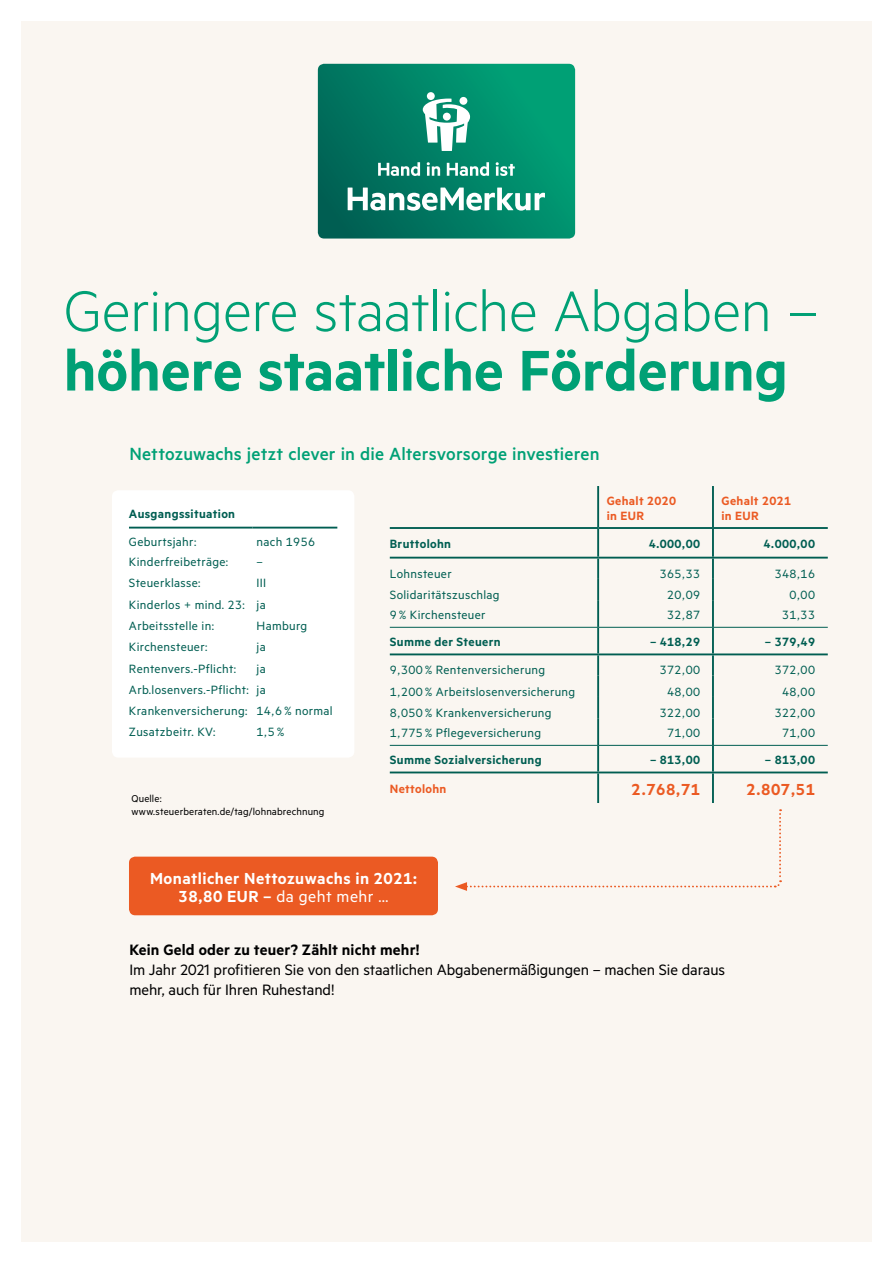
<style>
.page{position:relative;width:893px;height:1263px;background:#fff}
.page>*{position:absolute;margin:0;border:0;box-sizing:border-box;transform-origin:0 0}
.t1{font:300 64.5px "Metric Alt";letter-spacing:-.005em;color:#00a075}
.t2{font:600 64.5px "Metric Alt";color:#00a075}
.t3{font:500 19.8px "Metric Alt";letter-spacing:.01em;color:#00a075}
.t4{font:600 18px/18px "Metric Alt";letter-spacing:.025em;color:#fff;text-align:center}
.t5{font:600 18px "Metric Alt";letter-spacing:.025em;color:#eb5a23}
.t6{font:16.95px/19.8px "Metric Alt";letter-spacing:-.005em;color:#000}
.t7{font:600 16.95px "Metric Alt";letter-spacing:.01em;color:#000}
.t8{font:13.5px/21.3px "Metric Alt";letter-spacing:.025em;color:#005e52;text-align:justify}
.t9{font:600 13.5px "Metric Alt";letter-spacing:.025em;color:#005e52}
.t10{font:600 13.5px/14.9px "Metric Alt";letter-spacing:.025em;color:#eb5a23}
.t11{font:11.25px/12.8px "Metric Alt";letter-spacing:.01em;color:#000}
.s1{font-weight:400}
</style>
<div class="page">
<div style="left:21px;top:21px;width:851px;height:1221px;background:#faf6f1"></div>
<div style="left:112px;top:490px;width:242px;height:268px;background:#fff;border-radius:6px"></div>
<hr style="left:597px;top:529px;width:2px;height:28px;background:#005e52">
<hr style="left:712px;top:529px;width:2px;height:28px;background:#005e52">
<hr style="left:597px;top:559px;width:2px;height:20px;background:#005e52">
<hr style="left:712px;top:559px;width:2px;height:20px;background:#005e52">
<hr style="left:597px;top:579px;width:2px;height:21px;background:#005e52">
<hr style="left:712px;top:579px;width:2px;height:21px;background:#005e52">
<hr style="left:597px;top:600px;width:2px;height:27px;background:#005e52">
<hr style="left:712px;top:600px;width:2px;height:27px;background:#005e52">
<hr style="left:597px;top:628px;width:2px;height:25px;background:#005e52">
<hr style="left:712px;top:628px;width:2px;height:25px;background:#005e52">
<hr style="left:597px;top:655px;width:2px;height:21px;background:#005e52">
<hr style="left:712px;top:655px;width:2px;height:21px;background:#005e52">
<hr style="left:597px;top:676px;width:2px;height:21px;background:#005e52">
<hr style="left:712px;top:676px;width:2px;height:21px;background:#005e52">
<hr style="left:597px;top:697px;width:2px;height:21px;background:#005e52">
<hr style="left:712px;top:697px;width:2px;height:21px;background:#005e52">
<hr style="left:597px;top:718px;width:2px;height:27px;background:#005e52">
<hr style="left:712px;top:718px;width:2px;height:27px;background:#005e52">
<hr style="left:597px;top:746px;width:2px;height:25px;background:#005e52">
<hr style="left:712px;top:746px;width:2px;height:25px;background:#005e52">
<hr style="left:597px;top:773px;width:2px;height:30px;background:#005e52">
<hr style="left:712px;top:773px;width:2px;height:30px;background:#005e52">
<hr style="left:390px;top:771px;width:208px;height:2px;background:#005e52">
<hr style="left:598px;top:771px;width:115px;height:2px;background:#005e52">
<hr style="left:713px;top:771px;width:115px;height:2px;background:#005e52">
<hr style="left:597px;top:486px;width:2px;height:41px;background:#005e52">
<hr style="left:712px;top:486px;width:2px;height:41px;background:#005e52">
<hr style="left:390px;top:557px;width:208px;height:2px;background:#005e52">
<hr style="left:598px;top:557px;width:115px;height:2px;background:#005e52">
<hr style="left:713px;top:557px;width:115px;height:2px;background:#005e52">
<hr style="left:390px;top:653px;width:208px;height:2px;background:#005e52">
<hr style="left:598px;top:653px;width:115px;height:2px;background:#005e52">
<hr style="left:713px;top:653px;width:115px;height:2px;background:#005e52">
<hr style="left:390px;top:627px;width:208px;height:1px;background:#005e52">
<hr style="left:598px;top:627px;width:115px;height:1px;background:#005e52">
<hr style="left:713px;top:627px;width:115px;height:1px;background:#005e52">
<hr style="left:390px;top:745px;width:208px;height:1px;background:#005e52">
<hr style="left:598px;top:745px;width:115px;height:1px;background:#005e52">
<hr style="left:713px;top:745px;width:115px;height:1px;background:#005e52">
<hr style="left:390px;top:527px;width:208px;height:2px;background:#005e52">
<hr style="left:598px;top:527px;width:115px;height:2px;background:#005e52">
<hr style="left:713px;top:527px;width:115px;height:2px;background:#005e52">
<hr style="left:129px;top:527px;width:123px;height:1px;background:#005e52">
<hr style="left:252px;top:527px;width:85px;height:1px;background:#005e52">
<div style="left:129px;top:857px;width:309px;height:58px;background:#eb5a23;border-radius:6px"></div>
<svg style="left:455px;top:809px;width:326px;height:82px"></svg>
<svg style="left:318px;top:64px;width:257px;height:175px;background:#188f75"></svg>
<h1 class="t1" style="left:64px;top:273px;width:756px">Geringere staatliche Abgaben –</h1>
<h1 class="t2" style="left:64px;top:332px;width:726px">höhere staatliche Förderung</h1>
<h2 class="t3" style="left:129px;top:442px;width:472px">Nettozuwachs jetzt clever in die Altersvorsorge investieren</h2>
<p class="t9" style="left:129px;top:506px;width:108px">Ausgangssituation</p>
<p class="t8" style="left:129px;top:531px;width:69px">Geburtsjahr:</p>
<p class="t8" style="left:257px;top:531px;width:60px">nach 1956</p>
<p class="t8" style="left:129px;top:551px;width:101px">Kinderfreibeträge:</p>
<p class="t8" style="left:257px;top:551px;width:8px">–</p>
<p class="t8" style="left:129px;top:572px;width:73px">Steuerklasse:</p>
<p class="t8" style="left:129px;top:572px;width:139px;text-indent:128px">III Kinderlos + mind. 23: ja Arbeitsstelle in:</p>
<p class="t8" style="left:257px;top:615px;width:52px">Hamburg</p>
<p class="t8" style="left:129px;top:636px;width:80px">Kirchensteuer:</p>
<p class="t8" style="left:257px;top:636px;width:11px">ja</p>
<p class="t8" style="left:129px;top:657px;width:109px">Rentenvers.-Pflicht:</p>
<p class="t8" style="left:129px;top:657px;width:205px;text-align:left;text-indent:128px">ja<br>Arb.losenvers.-Pflicht: ja<br>Krankenversicherung: 14,6 % normal<br>Zusatzbeitr. KV:</p>
<p class="t8" style="left:257px;top:721px;width:29px">1,5 %</p>
<p class="t11" style="left:131px;top:792px;width:195px">Quelle: www.steuerberaten.de/tag/lohnabrechnung</p>
<p class="t10" style="left:607px;top:493px;width:71px">Gehalt 2020 in EUR</p>
<p class="t10" style="left:721px;top:493px;width:71px">Gehalt 2021 in EUR</p>
<p class="t9" style="left:390px;top:536px;width:63px">Bruttolohn</p>
<p class="t9" style="left:649px;top:536px;width:53px">4.000,00</p>
<p class="t9" style="left:763px;top:536px;width:53px">4.000,00</p>
<p class="t8" style="left:390px;top:562px;width:63px">Lohnsteuer</p>
<p class="t8" style="left:660px;top:562px;width:42px">365,33</p>
<p class="t8" style="left:775px;top:562px;width:42px">348,16</p>
<p class="t8" style="left:390px;top:583px;width:111px">Solidaritätszuschlag</p>
<p class="t8" style="left:667px;top:583px;width:34px">20,09</p>
<p class="t8" style="left:789px;top:583px;width:27px">0,00</p>
<p class="t8" style="left:390px;top:603px;width:97px">9 % Kirchensteuer</p>
<p class="t8" style="left:667px;top:603px;width:34px">32,87</p>
<p class="t8" style="left:782px;top:603px;width:34px">31,33</p>
<p class="t9" style="left:390px;top:634px;width:112px">Summe der Steuern</p>
<p class="t9" style="left:650px;top:634px;width:52px">– 418,29</p>
<p class="t9" style="left:765px;top:634px;width:52px">– 379,49</p>
<p class="t8" style="left:390px;top:659px;width:157px">9,300 % Rentenversicherung</p>
<p class="t8" style="left:660px;top:659px;width:42px">372,00</p>
<p class="t8" style="left:775px;top:659px;width:42px">372,00</p>
<p class="t8" style="left:390px;top:680px;width:187px">1,200 % Arbeitslosenversicherung</p>
<p class="t8" style="left:667px;top:680px;width:34px">48,00</p>
<p class="t8" style="left:782px;top:680px;width:34px">48,00</p>
<p class="t8" style="left:390px;top:701px;width:163px">8,050 % Krankenversicherung</p>
<p class="t8" style="left:660px;top:701px;width:42px">322,00</p>
<p class="t8" style="left:775px;top:701px;width:42px">322,00</p>
<p class="t8" style="left:390px;top:721px;width:153px">1,775 % Pflegeversicherung</p>
<p class="t8" style="left:667px;top:721px;width:34px">71,00</p>
<p class="t8" style="left:782px;top:721px;width:34px">71,00</p>
<p class="t9" style="left:390px;top:752px;width:153px">Summe Sozialversicherung</p>
<p class="t9" style="left:650px;top:752px;width:52px">– 813,00</p>
<p class="t9" style="left:765px;top:752px;width:52px">– 813,00</p>
<p class="t10" style="left:390px;top:781px;width:58px">Nettolohn</p>
<h3 class="t5" style="left:631px;top:778px;width:70px">2.768,71</h3>
<h3 class="t5" style="left:746px;top:778px;width:70px">2.807,51</h3>
<h3 class="t4" style="left:150px;top:868px;width:268px">Monatlicher Nettozuwachs in 2021:<br>38,80 EUR – <span class="s1">da geht mehr …</span></h3>
<p class="t7" style="left:129px;top:939px;width:292px">Kein Geld oder zu teuer? Zählt nicht mehr!</p>
<p class="t6" style="left:129px;top:959px;width:597px">Im Jahr 2021 profitieren Sie von den staatlichen Abgabenermäßigungen – machen Sie daraus mehr, auch für Ihren Ruhestand!</p>
</div>
